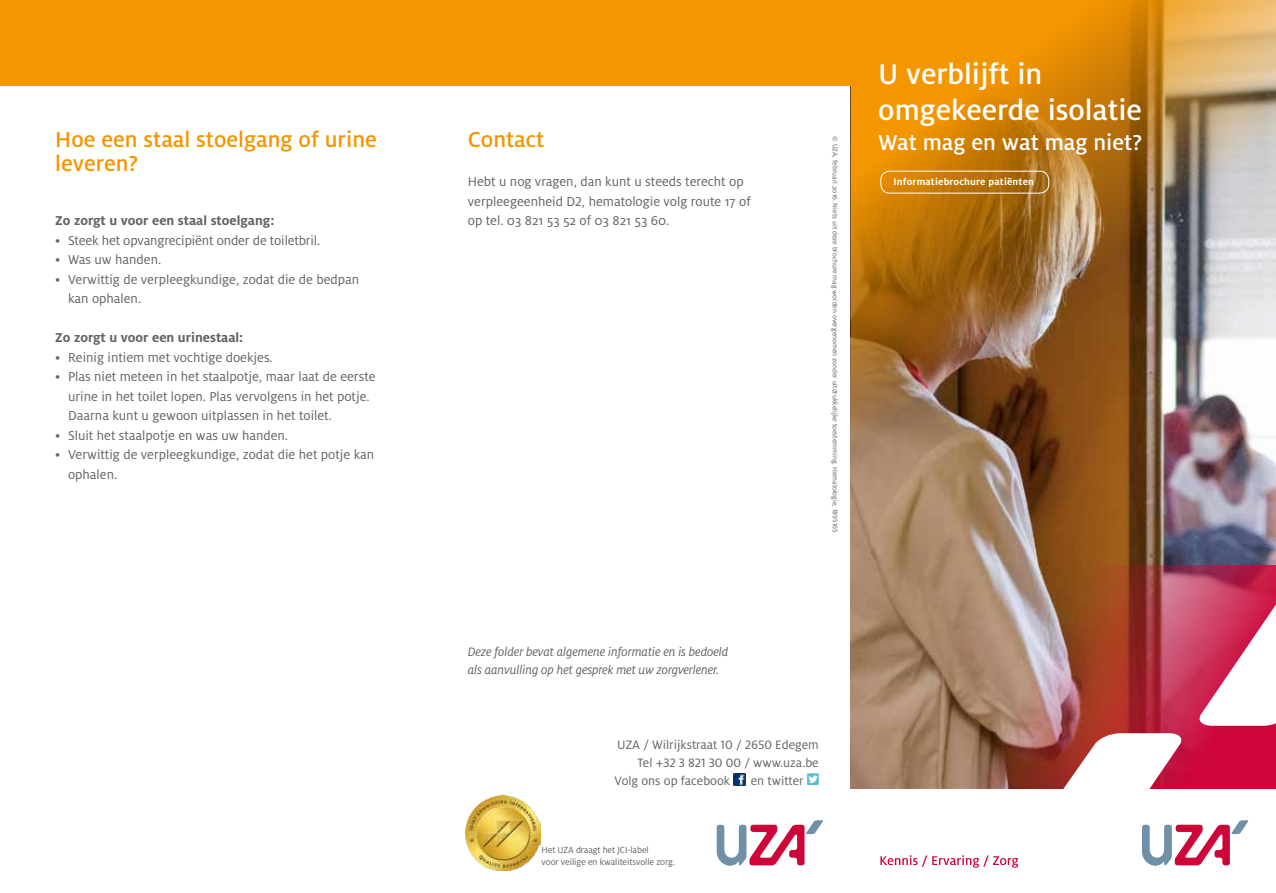
<style>
.page{position:relative;width:1276px;height:893px;background:#fff}
.page>*{position:absolute;margin:0;border:0;box-sizing:border-box;transform-origin:0 0}
.t1{font:500 31.5px/36px "Milo OT";color:#fff}
.t2{font:500 24px/24px "Milo OT";color:#f49600}
.t3{font:500 24px "Milo OT";color:#fff}
.t4{font:14.25px/19.5px "Milo OT";color:#646363}
.t5{font:700 14.25px "Milo OT";color:#646363}
.t6{font:italic 13.5px/18px "Milo OT";letter-spacing:-.01em;color:#646363}
.t7{font:13.5px "Milo OT";color:#646363}
.t8{font:700 10.5px "Milo OT";letter-spacing:.02em;color:#fff}
.t9{font:9.75px/11.2px "Milo OT";letter-spacing:-.01em;color:#646363}
.t10{font:7.5px "Milo OT";color:#646363}
</style>
<div class="page">
<img style="left:850px;top:457px;width:426px;height:332px">
<img style="left:949px;top:565px;width:327px;height:224px">
<svg style="left:1196px;top:589px;width:80px;height:137px"></svg>
<svg style="left:1056px;top:733px;width:128px;height:56px"></svg>
<img style="left:850px;top:0;width:426px;height:457px">
<div style="left:880px;top:171px;width:169px;height:22px;border:1px solid #fff;border-radius:9px"></div>
<div style="left:425px;top:0;width:425px;height:85px;background:#f49600"></div>
<div style="left:0;top:0;width:425px;height:85px;background:#f49600"></div>
<svg style="left:1142px;top:820px;width:106px;height:46px"></svg>
<svg style="left:880px;top:855px;width:138px;height:13px"></svg>
<svg style="left:716px;top:820px;width:107px;height:46px"></svg>
<svg style="left:733px;top:773px;width:12px;height:12px"></svg>
<div style="left:807px;top:773px;width:12px;height:12px;background:#58bfcf"></div>
<svg style="left:808px;top:775px;width:9px;height:8px"></svg>
<img style="left:466px;top:796px;width:74px;height:75px">
<h2 class="t2" style="left:55px;top:128px;width:323px">Hoe een staal stoelgang of urine leveren?</h2>
<p class="t5" style="left:55px;top:213px;width:221px">Zo zorgt u voor een staal stoelgang:</p>
<p class="t4" style="left:55px;top:230px;width:266px">• Steek het opvangrecipiënt onder de toiletbril.</p>
<p class="t4" style="left:55px;top:250px;width:107px">• Was uw handen.</p>
<p class="t4" style="left:68px;top:269px;width:292px;text-indent:-13px">• Verwittig de verpleegkundige, zodat die de bedpan kan ophalen.</p>
<p class="t5" style="left:55px;top:330px;width:189px">Zo zorgt u voor een urinestaal:</p>
<p class="t4" style="left:55px;top:347px;width:219px">• Reinig intiem met vochtige doekjes.</p>
<p class="t4" style="left:68px;top:367px;width:309px;text-indent:-13px">• Plas niet meteen in het staalpotje, maar laat de eerste urine in het toilet lopen. Plas vervolgens in het potje.<br>Daarna kunt u gewoon uitplassen in het toilet.</p>
<p class="t4" style="left:55px;top:425px;width:234px">• Sluit het staalpotje en was uw handen.</p>
<p class="t4" style="left:68px;top:445px;width:308px;text-indent:-13px">• Verwittig de verpleegkundige, zodat die het potje kan ophalen.</p>
<h2 class="t2" style="left:468px;top:128px;width:78px">Contact</h2>
<p class="t4" style="left:468px;top:172px;width:284px">Hebt u nog vragen, dan kunt u steeds terecht op verpleegeenheid D2, hematologie volg route 17 of op tel. 03 821 53 52 of 03 821 53 60.</p>
<p class="t10" style="left:839px;top:136px;width:398px;rotate:90deg">© UZA, februari 2016. Niets uit deze brochure mag worden overgenomen zonder uitdrukkelijke toestemming. Hematologie, 1895165</p>
<h1 class="t1" style="left:878px;top:56px;width:265px">U verblijft in omgekeerde isolatie</h1>
<h2 class="t3" style="left:878px;top:129px;width:265px">Wat mag en wat mag niet?</h2>
<p class="t8" style="left:893px;top:176px;width:142px">Informatiebrochure patiënten</p>
<p class="t6" style="left:468px;top:643px;width:262px">Deze folder bevat algemene informatie en is bedoeld als aanvulling op het gesprek met uw zorgverlener.</p>
<p class="t7" style="left:617px;top:737px;width:203px">UZA / Wilrijkstraat 10 / 2650 Edegem</p>
<p class="t7" style="left:637px;top:755px;width:183px">Tel +32 3 821 30 00 / www.uza.be</p>
<p class="t7" style="left:614px;top:773px;width:117px">Volg ons op facebook</p>
<p class="t7" style="left:751px;top:773px;width:54px">en twitter</p>
<p class="t9" style="left:541px;top:845px;width:135px">Het UZA draagt het JCI-label<br>voor veilige en kwaliteitsvolle zorg.</p>
</div>
